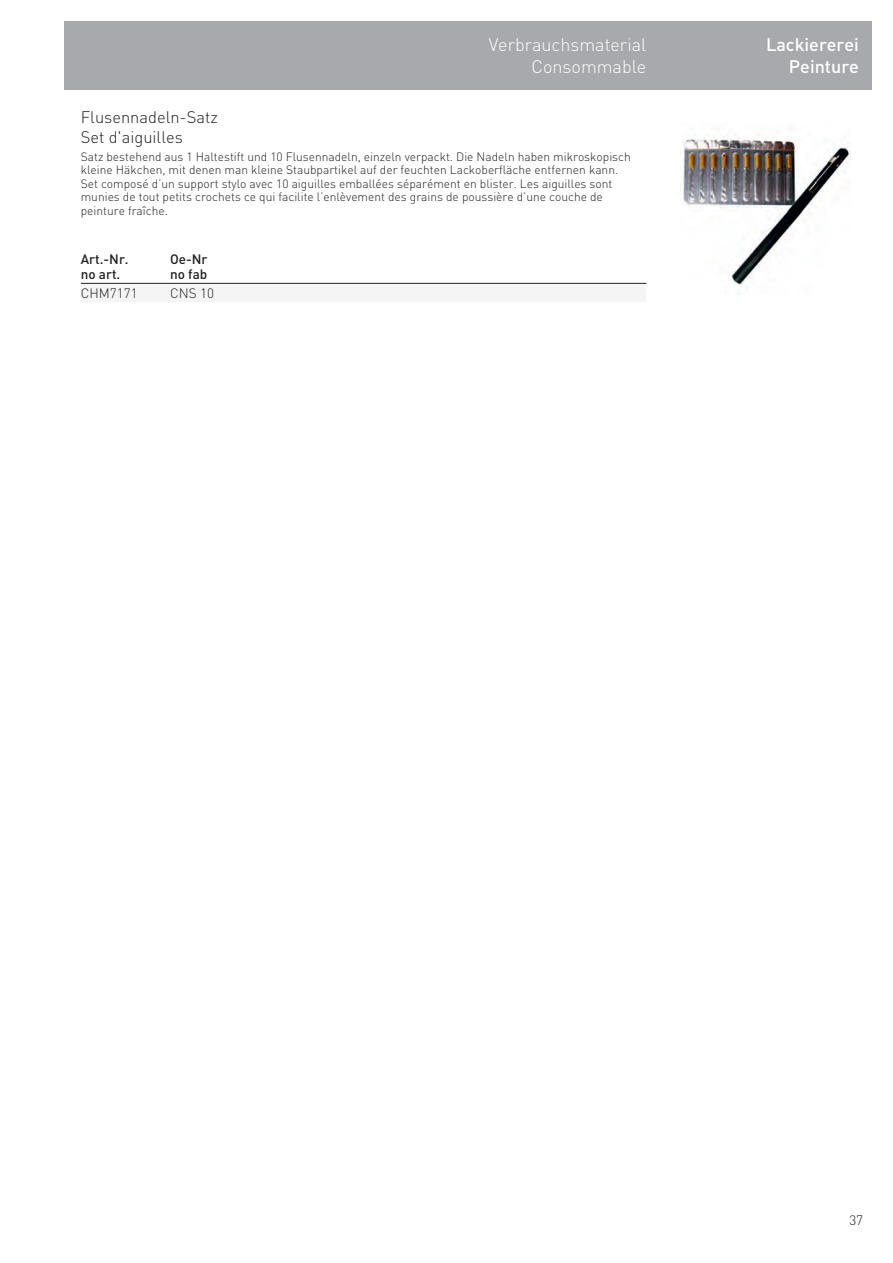
<style>
.page{position:relative;width:893px;height:1263px;background:#fff}
.page>*{position:absolute;margin:0;border:0;box-sizing:border-box;transform-origin:0 0}
.t1{font:300 18px "DIN Pro";color:#fff}
.t2{font:500 18px "DIN Pro";color:#fff}
.t3{font:300 16.5px/19.5px "DIN Pro";color:#231f20}
.t4{font:500 13.5px/15px "DIN Pro";color:#231f20}
.t5{font:300 13.5px "DIN Pro";color:#231f20}
.t6{font:300 12px/13.5px "DIN Pro";color:#231f20}
</style>
<div class="page">
<img style="left:680px;top:131px;width:170px;height:163px">
<hr style="left:81px;top:283px;width:89px;height:1px;background:#231f20">
<hr style="left:170px;top:283px;width:476px;height:1px;background:#231f20">
<div style="left:64px;top:21px;width:808px;height:69px;background:#a8a9ad"></div>
<h1 class="t1" style="left:489px;top:31px;width:159px">Verbrauchsmaterial</h1>
<h1 class="t2" style="left:766px;top:30px;width:94px">Lackiererei</h1>
<h1 class="t1" style="left:531px;top:53px;width:116px">Consommable</h1>
<h1 class="t2" style="left:789px;top:52px;width:71px">Peinture</h1>
<h2 class="t3" style="left:81px;top:106px;width:139px">Flusennadeln-Satz<br>Set d'aiguilles</h2>
<p class="t6" style="left:81px;top:149px;width:552px">Satz bestehend aus 1 Haltestift und 10 Flusennadeln, einzeln verpackt. Die Nadeln haben mikroskopisch kleine Häkchen, mit denen man kleine Staubpartikel auf der feuchten Lackoberfläche entfernen kann.<br>Set composé d’un support stylo avec 10 aiguilles emballées séparément en blister. Les aiguilles sont munies de tout petits crochets ce qui facilite l’enlèvement des grains de poussière d’une couche de peinture fraîche.</p>
<p class="t4" style="left:81px;top:250px;width:49px">Art.-Nr. no art.</p>
<p class="t4" style="left:170px;top:250px;width:39px">Oe-Nr no fab</p>
<p class="t5" style="left:81px;top:283px;width:58px">CHM7171</p>
<p class="t5" style="left:170px;top:283px;width:45px">CNS 10</p>
<p class="t5" style="left:849px;top:1209px;width:15px">37</p>
</div>
